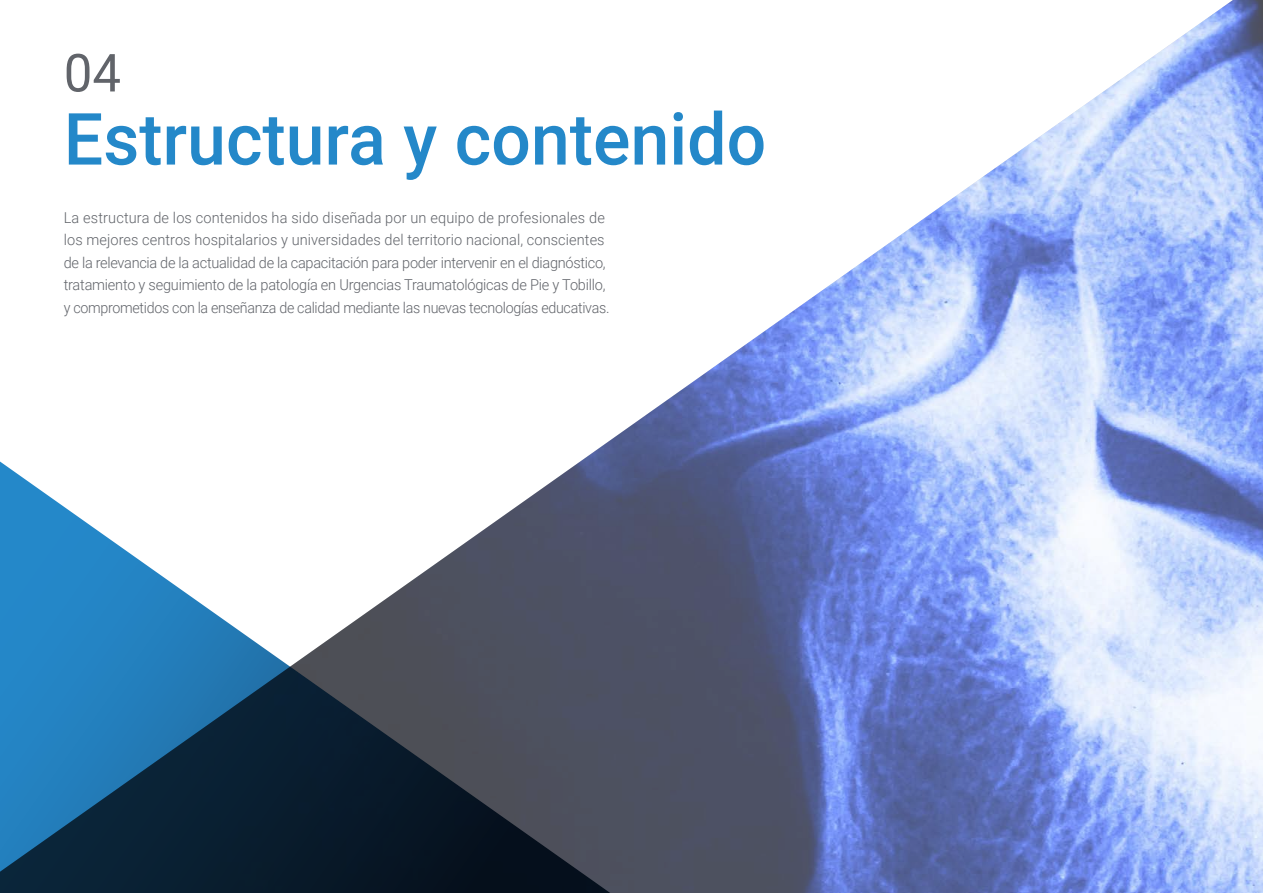
<style>
.page{position:relative;width:1263px;height:893px;background:#fff}
.page>*{position:absolute;margin:0;border:0;box-sizing:border-box;transform-origin:0 0}
.t1{font:500 72px "Roboto";color:#2488c9}
.t2{font:52.5px "Roboto";color:#61646a}
.t3{font:300 15px/22.5px "Roboto";letter-spacing:-.015em;color:#61646a}
</style>
<div class="page">
<img style="left:602px;top:0;width:661px;height:893px">
<svg style="left:0;top:446px;width:640px;height:447px"></svg>
<h2 class="t2" style="left:64px;top:36px;width:59px">04</h2>
<h1 class="t1" style="left:64px;top:89px;width:704px">Estructura y contenido</h1>
<p class="t3" style="left:64px;top:205px;width:547px">La estructura de los contenidos ha sido diseñada por un equipo de profesionales de los mejores centros hospitalarios y universidades del territorio nacional, conscientes de la relevancia de la actualidad de la capacitación para poder intervenir en el diagnóstico, tratamiento y seguimiento de la patología en Urgencias Traumatológicas de Pie y Tobillo, y comprometidos con la enseñanza de calidad mediante las nuevas tecnologías educativas.</p>
</div>
